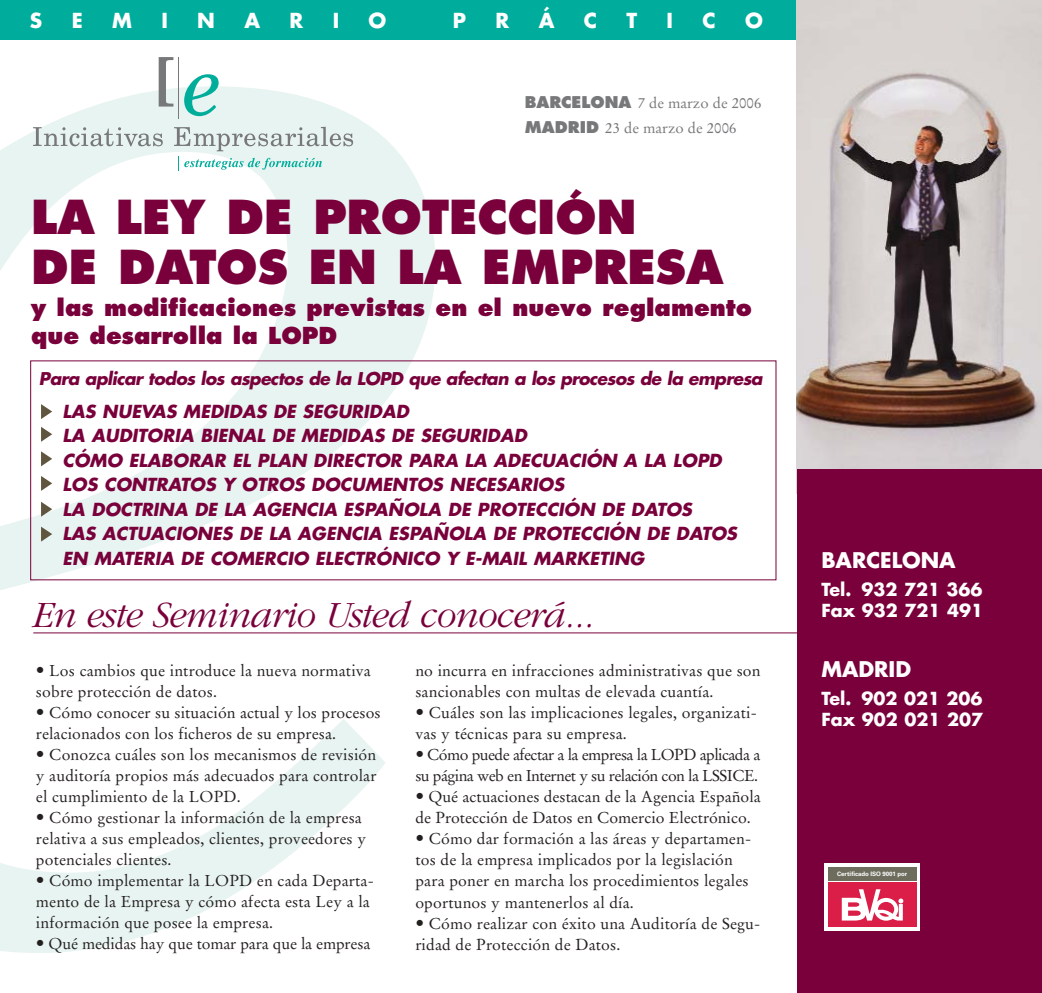
<style>
.page{position:relative;width:1042px;height:993px;background:#fff}
.page>*{position:absolute;margin:0;border:0;box-sizing:border-box;transform-origin:0 0}
.t1{font:800 45.5px/50.8px "Futura";color:#79003b}
.t2{font:italic 300 38.5px "Garamond";letter-spacing:-.02em;color:#79003b}
.t3{font:800 22.75px/28px "Futura";color:#79003b}
.t4{font:700 21px "Futura";color:#fff}
.t5{font:700 20.12px "Futura";color:#fff}
.t6{font:italic 700 17.5px/24.5px "Futura";color:#79003b}
.t7{font:700 17.5px/21px "Futura";color:#fff}
.t8{font:italic 700 17.15px "Futura";color:#79003b}
.t9{font:15.75px/21px "Stempel Garamond";letter-spacing:.01em;color:#231f1f}
.t10{font:15.75px/21px "Stempel Garamond";letter-spacing:-.035em;color:#231f1f}
.t11{font:15.75px "Stempel Garamond";letter-spacing:-.01em;color:#231f1f}
.t12{font:14.88px/25px "Stempel Garamond";color:#77787a}
.t13{font:700 6.12px "Univers";letter-spacing:-.01em;color:#fff}
.s1{font-family:"Futura";font-weight:800;font-size:15.75px}
.s2{font-size:17.5px}
</style>
<div class="page">
<svg style="left:1px;top:86px;width:434px;height:866px"></svg>
<div style="left:0;top:0;width:801px;height:39px;background:#00ad9c"></div>
<img style="left:796px;top:0;width:245px;height:493px">
<div style="left:797px;top:470px;width:244px;height:522px;background:#79003b"></div>
<hr style="left:33px;top:632px;width:769px;height:1px;background:#79003b">
<svg style="left:33px;top:127px;width:130px;height:19px;background:#cbd4d2"></svg>
<svg style="left:159px;top:57px;width:14px;height:49px"></svg>
<hr style="left:178px;top:57px;width:1px;height:62px;background:#77787a">
<svg style="left:184px;top:74px;width:35px;height:42px"></svg>
<svg style="left:174px;top:127px;width:179px;height:44px;background:#d1e3e0"></svg>
<svg style="left:824px;top:863px;width:96px;height:67px"></svg>
<div style="left:828px;top:866px;width:88px;height:14px;background:#6d6c5d"></div>
<div style="left:828px;top:882px;width:88px;height:45px;background:#da1e47"></div>
<svg style="left:841px;top:889px;width:62px;height:31px"></svg>
<svg style="left:41px;top:404px;width:11px;height:15px"></svg>
<svg style="left:41px;top:426px;width:11px;height:15px"></svg>
<svg style="left:41px;top:451px;width:11px;height:15px"></svg>
<svg style="left:41px;top:476px;width:11px;height:15px"></svg>
<svg style="left:41px;top:501px;width:11px;height:15px"></svg>
<svg style="left:41px;top:526px;width:11px;height:15px"></svg>
<p class="t5" style="left:30px;top:11px;width:14px">S</p>
<p class="t5" style="left:72px;top:11px;width:13px">E</p>
<p class="t5" style="left:112px;top:11px;width:21px">M</p>
<p class="t5" style="left:161px;top:11px;width:8px">I</p>
<p class="t5" style="left:197px;top:11px;width:19px">N</p>
<p class="t5" style="left:244px;top:11px;width:17px">A</p>
<p class="t5" style="left:289px;top:11px;width:15px">R</p>
<p class="t5" style="left:333px;top:11px;width:8px">I</p>
<p class="t5" style="left:368px;top:11px;width:19px">O</p>
<p class="t5" style="left:453px;top:11px;width:15px">P</p>
<p class="t5" style="left:495px;top:11px;width:15px">R</p>
<p class="t5" style="left:538px;top:11px;width:17px">Á</p>
<p class="t5" style="left:584px;top:11px;width:15px">C</p>
<p class="t5" style="left:626px;top:11px;width:12px">T</p>
<p class="t5" style="left:666px;top:11px;width:8px">I</p>
<p class="t5" style="left:702px;top:11px;width:15px">C</p>
<p class="t5" style="left:745px;top:11px;width:19px">O</p>
<p class="t12" style="left:525px;top:91px;width:238px"><span class="s1">BARCELONA</span> 7 de marzo de 2006<br><span class="s1">MADRID</span> 23 de marzo de 2006</p>
<h1 class="t1" style="left:31px;top:195px;width:694px">LA LEY DE PROTECCIÓN<br>DE DATOS EN LA EMPRESA</h1>
<h3 class="t3" style="left:31px;top:295px;width:722px">y las modificaciones previstas en el nuevo reglamento que desarrolla la LOPD</h3>
<p class="t8" style="left:39px;top:371px;width:728px">Para aplicar todos los aspectos de la LOPD que afectan a los procesos de la empresa</p>
<p class="t6" style="left:63px;top:400px;width:679px">LAS NUEVAS MEDIDAS DE SEGURIDAD<br>LA AUDITORIA BIENAL DE MEDIDAS DE SEGURIDAD<br>CÓMO ELABORAR EL PLAN DIRECTOR PARA LA ADECUACIÓN A LA LOPD LOS CONTRATOS Y OTROS DOCUMENTOS NECESARIOS<br>LA DOCTRINA DE LA AGENCIA ESPAÑOLA DE PROTECCIÓN DE DATOS<br>LAS ACTUACIONES DE LA AGENCIA ESPAÑOLA DE PROTECCIÓN DE DATOS EN MATERIA DE COMERCIO ELECTRÓNICO Y E-MAIL MARKETING</p>
<h2 class="t2" style="left:33px;top:599px;width:563px">En este Seminario Usted conocerá...</h2>
<p class="t9" style="left:36px;top:661px;width:336px"><span class="s2">•</span> Los cambios que introduce la nueva normativa sobre protección de datos.</p>
<p class="t9" style="left:36px;top:703px;width:346px"><span class="s2">•</span> Cómo conocer su situación actual y los procesos relacionados con los ficheros de su empresa.</p>
<p class="t9" style="left:36px;top:745px;width:342px;text-align:justify"><span class="s2">•</span> Conozca cuáles son los mecanismos de revisión y auditoría propios más adecuados para controlar el cumplimiento de la LOPD.</p>
<p class="t9" style="left:36px;top:808px;width:332px"><span class="s2">•</span> Cómo gestionar la información de la empresa relativa a sus empleados, clientes, proveedores y potenciales clientes.</p>
<p class="t9" style="left:36px;top:871px;width:339px"><span class="s2">•</span> Cómo implementar la LOPD en cada Departa&shy;mento de la Empresa y cómo afecta esta Ley a la información que posee la empresa.</p>
<p class="t11" style="left:36px;top:936px;width:336px"><span class="s2">•</span> Qué medidas hay que tomar para que la empresa</p>
<p class="t9" style="left:415px;top:661px;width:347px">no incurra en infracciones administrativas que son sancionables con multas de elevada cuantía.</p>
<p class="t9" style="left:415px;top:703px;width:343px"><span class="s2">•</span> Cuáles son las implicaciones legales, organizati&shy;vas y técnicas para su empresa.</p>
<p class="t10" style="left:415px;top:745px;width:346px"><span class="s2">•</span> Cómo puede afectar a la empresa la LOPD aplicada a su página web en Internet y su relación con la LSSICE.</p>
<p class="t9" style="left:415px;top:787px;width:347px"><span class="s2">•</span> Qué actuaciones destacan de la Agencia Española de Protección de Datos en Comercio Electrónico.</p>
<p class="t9" style="left:415px;top:829px;width:337px"><span class="s2">•</span> Cómo dar formación a las áreas y departamen&shy;tos de la empresa implicados por la legislación para poner en marcha los procedimientos legales oportunos y mantenerlos al día.</p>
<p class="t9" style="left:415px;top:913px;width:346px"><span class="s2">•</span> Cómo realizar con éxito una Auditoría de Segu&shy;ridad de Protección de Datos.</p>
<h3 class="t4" style="left:821px;top:551px;width:136px">BARCELONA</h3>
<p class="t7" style="left:821px;top:580px;width:163px">Tel. 932 721 366<br>Fax 932 721 491</p>
<h3 class="t4" style="left:821px;top:659px;width:91px">MADRID</h3>
<p class="t7" style="left:821px;top:689px;width:163px">Tel. 902 021 206<br>Fax 902 021 207</p>
<p class="t13" style="left:837px;top:871px;width:72px">Certificado ISO 9001 por</p>
</div>
